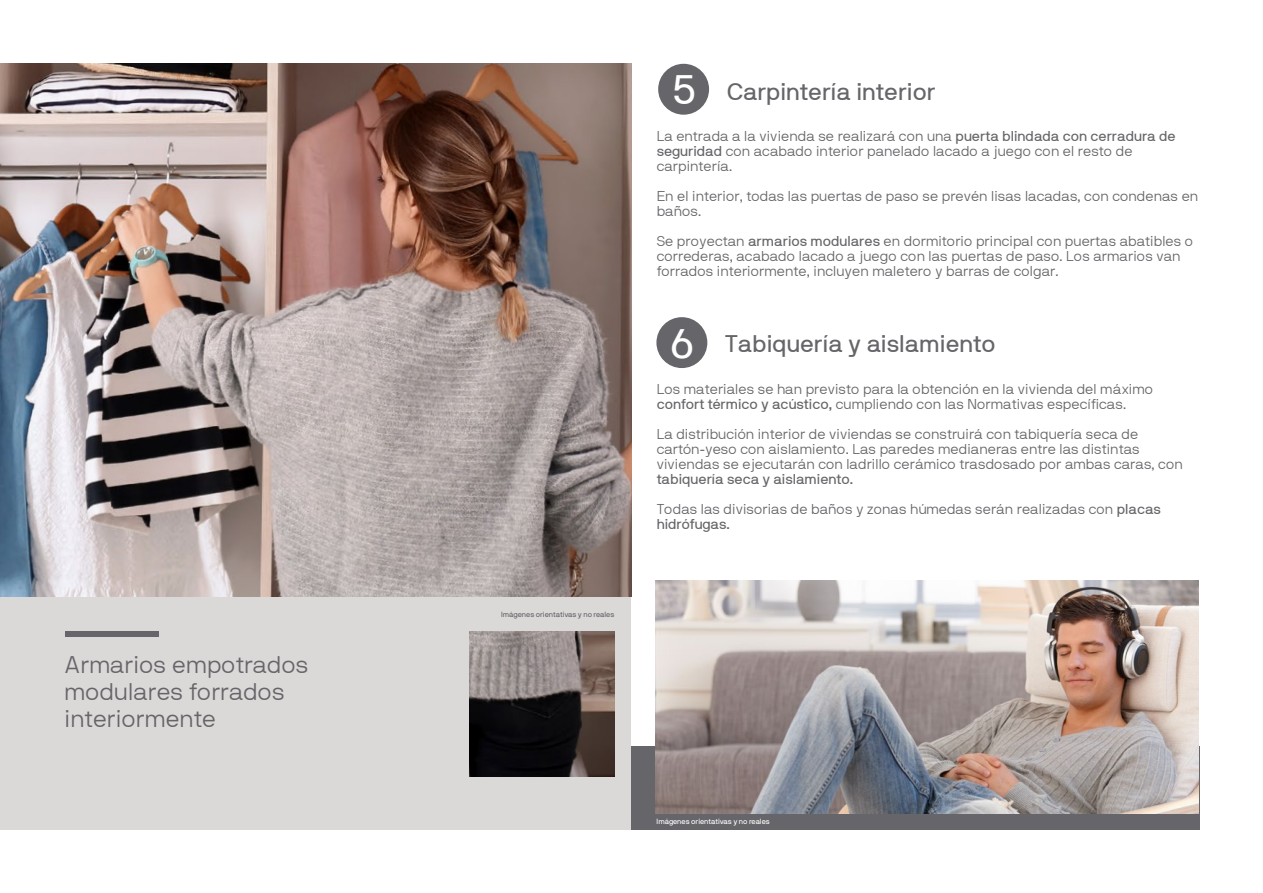
<style>
.page{position:relative;width:1263px;height:893px;background:#fff}
.page>*{position:absolute;margin:0;border:0;box-sizing:border-box;transform-origin:0 0}
.t1{font:24px/27px "NB International Light Webfont";color:#65656a}
.t2{font:24px "NB International Regular Webfont";color:#65656a}
.t3{font:14.25px/15px "NB International Light Webfont";color:#65656a}
.t4{font:14.25px "NB International Regular Webfont";color:#65656a}
.t5{font:7.5px "NB International Pro";color:#65656a}
.t6{font:7.5px "NB International Pro";color:#fff}
.s1{font-size:41.1px;color:#fff}
.s2{font-family:"NB International Regular Webfont"}
</style>
<div class="page">
<div style="left:629px;top:747px;width:570px;height:83px;background:#65656a"></div>
<div style="left:0;top:64px;width:631px;height:765px;background:#dbd9d7"></div>
<img style="left:0;top:64px;width:631px;height:532px">
<div style="left:658px;top:64px;width:51px;height:51px;background:#65656a;border-radius:50%"></div>
<div style="left:656px;top:317px;width:51px;height:51px;background:#65656a;border-radius:50%"></div>
<div style="left:66px;top:631px;width:93px;height:5px;background:#65656a"></div>
<img style="left:470px;top:631px;width:145px;height:145px">
<img style="left:656px;top:581px;width:543px;height:232px">
<h1 class="t1" style="left:65px;top:651px;width:246px">Armarios empotrados modulares forrados interiormente</h1>
<p class="t5" style="left:501px;top:610px;width:115px">Imágenes orientativas y no reales</p>
<h1 class="t2" style="left:672px;top:78px;width:265px"><span class="s1">5</span> Carpintería interior</h1>
<p class="t3" style="left:657px;top:128px;width:520px">La entrada a la vivienda se realizará con una <span class="s2">puerta blindada con cerradura de seguridad</span> con acabado interior panelado lacado a juego con el resto de carpintería.</p>
<p class="t3" style="left:657px;top:188px;width:543px">En el interior, todas las puertas de paso se prevén lisas lacadas, con condenas en baños.</p>
<p class="t3" style="left:657px;top:233px;width:538px">Se proyectan <span class="s2">armarios modulares</span> en dormitorio principal con puertas abatibles o correderas, acabado lacado a juego con las puertas de paso. Los armarios van forrados interiormente, incluyen maletero y barras de colgar.</p>
<h1 class="t2" style="left:670px;top:330px;width:327px"><span class="s1">6</span> Tabiquería y aislamiento</h1>
<p class="t3" style="left:657px;top:381px;width:498px">Los materiales se han previsto para la obtención en la vivienda del máximo <span class="s2">confort térmico y acústico,</span> cumpliendo con las Normativas específicas.</p>
<p class="t3" style="left:657px;top:426px;width:528px">La distribución interior de viviendas se construirá con tabiquería seca de cartón-yeso con aislamiento. Las paredes medianeras entre las distintas viviendas se ejecutarán con ladrillo cerámico trasdosado por ambas caras, con</p>
<p class="t4" style="left:657px;top:471px;width:198px">tabiquería seca y aislamiento.</p>
<p class="t3" style="left:657px;top:501px;width:506px">Todas las divisorias de baños y zonas húmedas serán realizadas con <span class="s2">placas</span></p>
<p class="t4" style="left:657px;top:516px;width:75px">hidrófugas.</p>
<p class="t6" style="left:656px;top:818px;width:115px">Imágenes orientativas y no reales</p>
</div>
